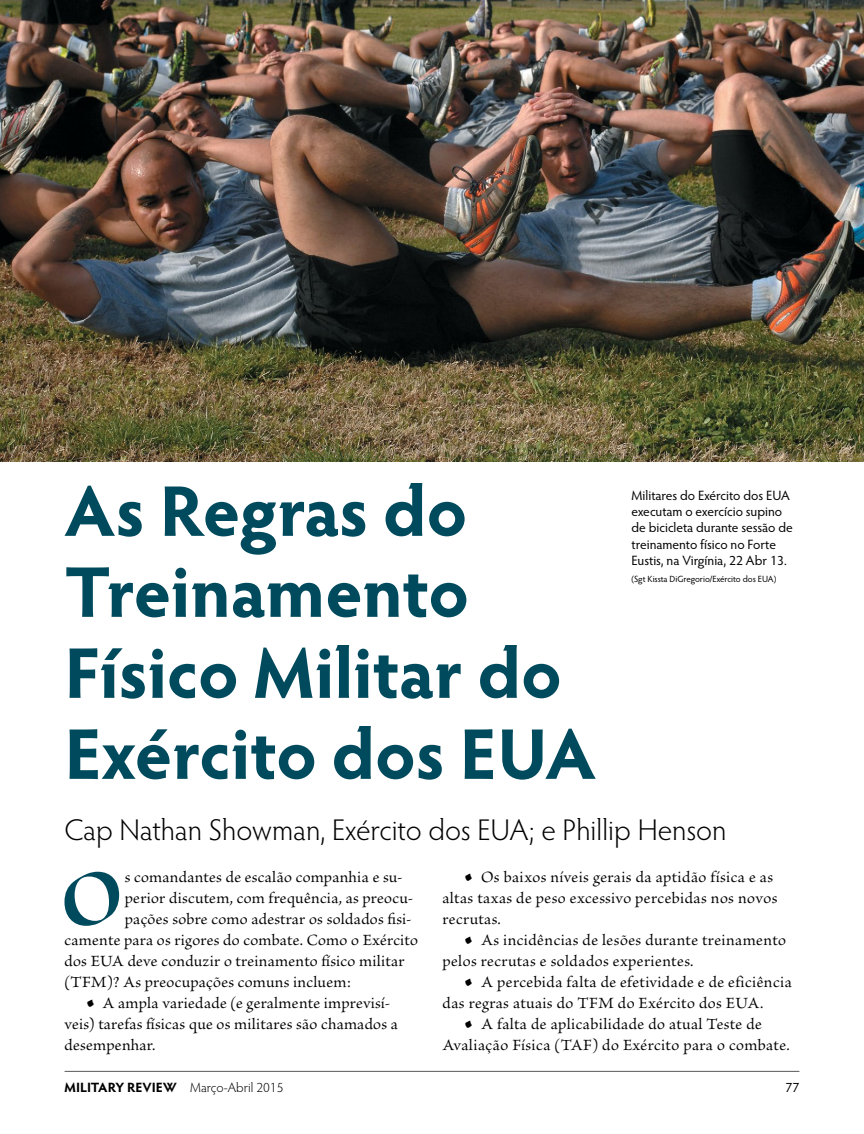
<style>
.page{position:relative;width:864px;height:1134px;background:#fff}
.page>*{position:absolute;margin:0;border:0;box-sizing:border-box;transform-origin:0 0}
.t1{font:87.3px "Brioso Pro Bold Disp";color:#004a5d}
.t2{font:700 72px/81px "Hypatia Sans Pro";letter-spacing:-.005em;color:#004a5d}
.t3{font:300 30px "Hypatia Sans Pro";color:#000}
.t4{font:16.5px/21px "Brioso Pro";letter-spacing:.02em;color:#000}
.t5{font:13.5px/16.5px "Hypatia Sans Pro";letter-spacing:-.005em;color:#000}
.t6{font:300 13.5px "Hypatia Sans Pro";color:#000}
.t7{font:9px "Hypatia Sans Pro";letter-spacing:-.005em;color:#000}
.s1{font-size:28.8px}
.s2{font-weight:700}
</style>
<div class="page">
<hr style="left:65px;top:1071px;width:734px;height:1px;background:#58595b">
<img style="left:0;top:0;width:864px;height:462px">
<h2 class="t2" style="left:64px;top:467px;width:533px">As Regras do<br>Treinamento<br>Físico Militar do<br>Exército dos EUA</h2>
<h3 class="t3" style="left:64px;top:810px;width:664px">Cap Nathan Showman, Exército dos EUA; e Phillip Henson</h3>
<h1 class="t1" style="left:61px;top:853px;width:63px">O</h1>
<p class="t4" style="left:125px;top:867px;width:280px">s comandantes de escalão companhia e su-</p>
<p class="t5" style="left:632px;top:486px;width:163px">Militares do Exército dos EUA executam o exercício supino de bicicleta durante sessão de treinamento físico no Forte<br>Eustis, na Virgínia, 22 Abr 13.</p>
<p class="t7" style="left:632px;top:573px;width:147px">(Sgt Kissta DiGregorio/Exército dos EUA)</p>
<p class="t4" style="left:442px;top:867px;width:336px;text-indent:21px"><span class="s1">•</span> Os baixos níveis gerais da aptidão física e as altas taxas de peso excessivo percebidas nos novos recrutas.</p>
<p class="t4" style="left:442px;top:930px;width:345px;text-indent:21px"><span class="s1">•</span> As incidências de lesões durante treinamento pelos recrutas e soldados experientes.</p>
<p class="t4" style="left:442px;top:972px;width:351px;text-indent:21px"><span class="s1">•</span> A percebida falta de efetividade e de eficiência das regras atuais do TFM do Exército dos EUA.</p>
<p class="t4" style="left:442px;top:1014px;width:349px;text-align:center"><span class="s1">•</span> A falta de aplicabilidade do atual Teste de<br>Avaliação Física (TAF) do Exército para o combate.</p>
<p class="t4" style="left:125px;top:888px;width:290px">perior discutem, com frequência, as preocu-</p>
<p class="t4" style="left:125px;top:909px;width:289px">pações sobre como adestrar os soldados fisi-</p>
<p class="t4" style="left:65px;top:930px;width:355px">camente para os rigores do combate. Como o Exército</p>
<p class="t4" style="left:65px;top:951px;width:342px">dos EUA deve conduzir o treinamento físico militar</p>
<p class="t4" style="left:65px;top:972px;width:288px">(TFM)? As preocupações comuns incluem:</p>
<p class="t4" style="left:64px;top:993px;width:335px;text-indent:21px"><span class="s1">•</span> A ampla variedade (e geralmente imprevisí&shy;veis) tarefas físicas que os militares são chamados a desempenhar.</p>
<p class="t6" style="left:64px;top:1079px;width:221px"><span class="s2">MILITARY REVIEW</span> Março-Abril 2015</p>
<p class="t5" style="left:786px;top:1079px;width:15px">77</p>
</div>
